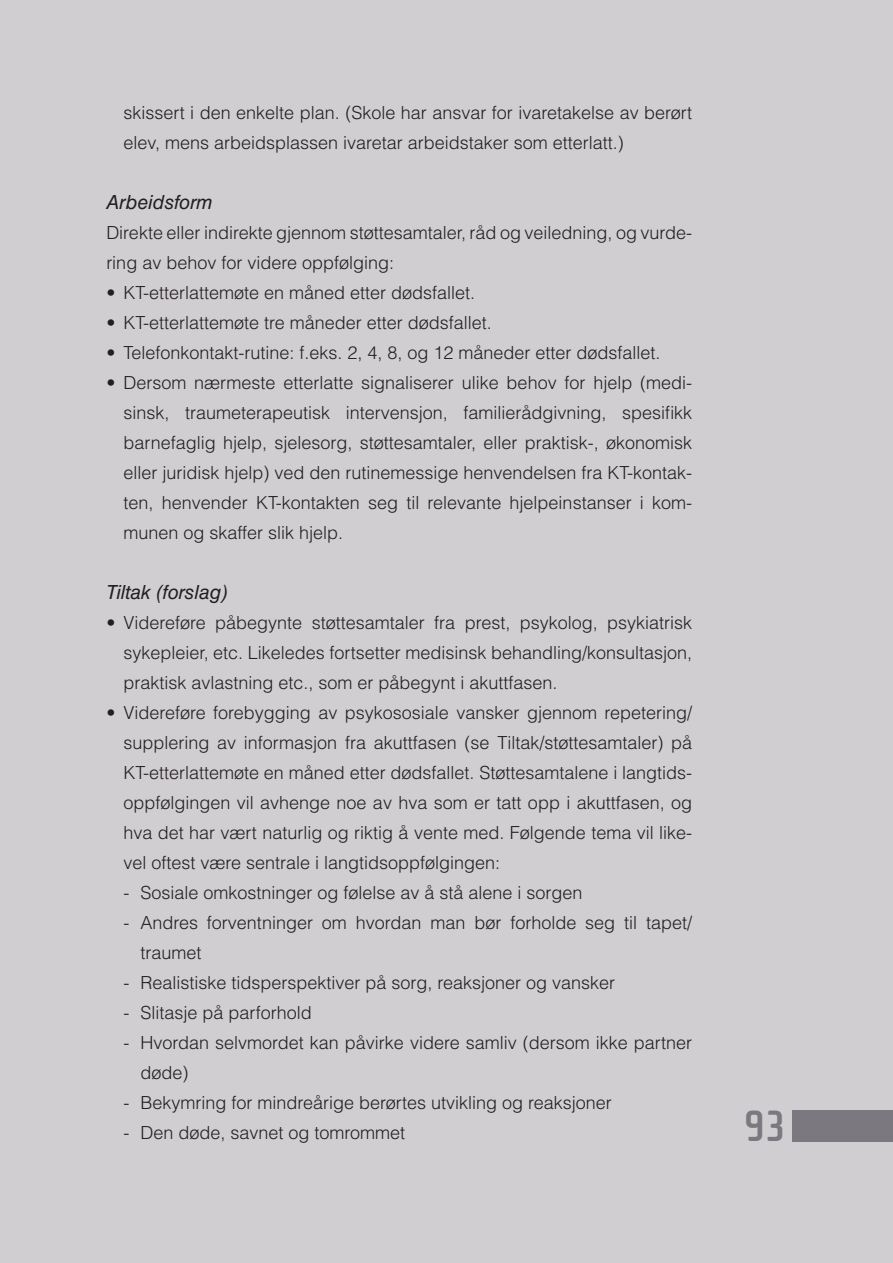
<style>
.page{position:relative;width:893px;height:1263px;background:#d1ced2}
.page>*{position:absolute;margin:0;border:0;box-sizing:border-box;transform-origin:0 0}
.t1{font:700 45px "Cholla Sans";color:#7c787f}
.t2{font:italic 19.5px "Helvetica LT Std";color:#231f20}
.t3{font:300 18px/30px "Helvetica LT Std";color:#231f20}
</style>
<div class="page">
<div style="left:793px;top:1110px;width:100px;height:31px;background:#7c787f"></div>
<p class="t3" style="left:123px;top:100px;width:570px">skissert i den enkelte plan. (Skole har ansvar for ivaretakelse av berørt elev, mens arbeidsplassen ivaretar arbeidstaker som etterlatt.)</p>
<p class="t2" style="left:106px;top:195px;width:108px">Arbeidsform</p>
<p class="t3" style="left:106px;top:220px;width:587px">Direkte eller indirekte gjennom støttesamtaler, råd og veiledning, og vurde&shy;ring av behov for videre oppfølging:</p>
<p class="t3" style="left:106px;top:280px;width:370px">• KT-etterlattemøte en måned etter dødsfallet.</p>
<p class="t3" style="left:106px;top:310px;width:387px">• KT-etterlattemøte tre måneder etter dødsfallet.</p>
<p class="t3" style="left:106px;top:340px;width:556px">• Telefonkontakt-rutine: f.eks. 2, 4, 8, og 12 måneder etter dødsfallet.</p>
<p class="t3" style="left:123px;top:370px;width:570px;text-align:justify;text-indent:-17px">• Dersom nærmeste etterlatte signaliserer ulike behov for hjelp (medi&shy;sinsk, traumeterapeutisk intervensjon, familierådgivning, spesifikk barnefaglig hjelp, sjelesorg, støttesamtaler, eller praktisk-, økonomisk eller juridisk hjelp) ved den rutinemessige henvendelsen fra KT-kontak&shy;ten, henvender KT-kontakten seg til relevante hjelpeinstanser i kom&shy;munen og skaffer slik hjelp.</p>
<p class="t2" style="left:106px;top:585px;width:123px">Tiltak (forslag)</p>
<p class="t3" style="left:123px;top:610px;width:570px;text-align:justify;text-indent:-17px">• Videreføre påbegynte støttesamtaler fra prest, psykolog, psykiatrisk sykepleier, etc. Likeledes fortsetter medisinsk behandling/konsultasjon, praktisk avlastning etc., som er påbegynt i akuttfasen.</p>
<p class="t3" style="left:123px;top:700px;width:570px;text-align:justify;text-indent:-17px">• Videreføre forebygging av psykososiale vansker gjennom repetering/ supplering av informasjon fra akuttfasen (se Tiltak/støttesamtaler) på KT-etterlattemøte en måned etter dødsfallet. Støttesamtalene i langtids&shy;oppfølgingen vil avhenge noe av hva som er tatt opp i akuttfasen, og hva det har vært naturlig og riktig å vente med. Følgende tema vil like&shy;vel oftest være sentrale i langtidsoppfølgingen:</p>
<p class="t3" style="left:123px;top:880px;width:461px">- Sosiale omkostninger og følelse av å stå alene i sorgen</p>
<p class="t3" style="left:140px;top:910px;width:553px;text-indent:-17px">- Andres forventninger om hvordan man bør forholde seg til tapet/ traumet</p>
<p class="t3" style="left:123px;top:970px;width:493px">- Realistiske tidsperspektiver på sorg, reaksjoner og vansker</p>
<p class="t3" style="left:123px;top:1000px;width:190px">- Slitasje på parforhold</p>
<p class="t3" style="left:140px;top:1030px;width:553px;text-indent:-17px">- Hvordan selvmordet kan påvirke videre samliv (dersom ikke partner døde)</p>
<p class="t3" style="left:123px;top:1090px;width:490px">- Bekymring for mindreårige berørtes utvikling og reaksjoner</p>
<p class="t3" style="left:123px;top:1120px;width:283px">- Den døde, savnet og tomrommet</p>
<h1 class="t1" style="left:744px;top:1101px;width:44px">93</h1>
</div>
